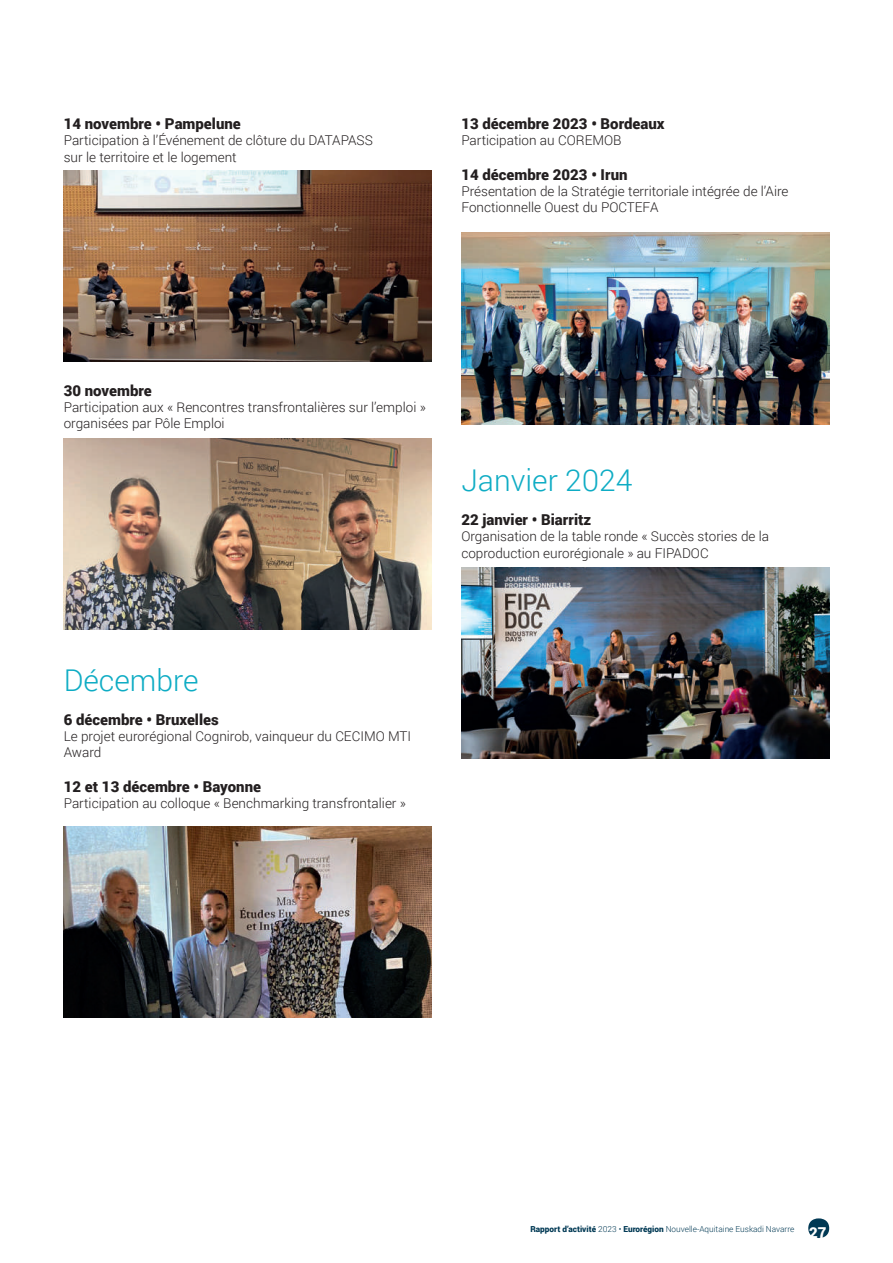
<style>
.page{position:relative;width:893px;height:1263px;background:#fff}
.page>*{position:absolute;margin:0;border:0;box-sizing:border-box;transform-origin:0 0}
.t1{font:300 30px "Roboto";color:#0eacc4}
.t2{font:900 15px "Roboto";color:#231f20}
.t3{font:300 13.5px/16.2px "Roboto";color:#231f20}
.t4{font:300 8.25px "Roboto";color:#013954}
.s1{font-weight:900}
.s2{font-weight:900;font-size:15px;color:#fff}
</style>
<div class="page">
<img style="left:461px;top:567px;width:368px;height:192px">
<img style="left:64px;top:170px;width:368px;height:191px">
<img style="left:64px;top:826px;width:368px;height:191px">
<img style="left:461px;top:233px;width:368px;height:191px">
<img style="left:64px;top:438px;width:368px;height:191px">
<div style="left:808px;top:1218px;width:21px;height:20px;background:#013954;border-radius:50%"></div>
<p class="t2" style="left:64px;top:113px;width:179px">14 novembre • Pampelune</p>
<p class="t3" style="left:64px;top:132px;width:310px">Participation à l’Événement de clôture du DATAPASS sur le territoire et le logement</p>
<p class="t2" style="left:461px;top:113px;width:205px">13 décembre 2023 • Bordeaux</p>
<p class="t3" style="left:461px;top:132px;width:162px">Participation au COREMOB</p>
<p class="t2" style="left:461px;top:164px;width:168px">14 décembre 2023 • Irun</p>
<p class="t3" style="left:461px;top:182px;width:329px">Présentation de la Stratégie territoriale intégrée de l’Aire<br>Fonctionnelle Ouest du POCTEFA</p>
<p class="t2" style="left:64px;top:380px;width:90px">30 novembre</p>
<p class="t3" style="left:64px;top:398px;width:363px">Participation aux « Rencontres transfrontalières sur l’emploi » organisées par Pôle Emploi</p>
<h1 class="t1" style="left:461px;top:459px;width:173px">Janvier 2024</h1>
<p class="t2" style="left:461px;top:509px;width:131px">22 janvier • Biarritz</p>
<p class="t3" style="left:461px;top:528px;width:309px">Organisation de la table ronde « Succès stories de la coproduction eurorégionale » au FIPADOC</p>
<h1 class="t1" style="left:64px;top:659px;width:136px">Décembre</h1>
<p class="t2" style="left:64px;top:709px;width:157px">6 décembre • Bruxelles</p>
<p class="t3" style="left:64px;top:728px;width:349px">Le projet eurorégional Cognirob, vainqueur du CECIMO MTI<br>Award</p>
<p class="t2" style="left:64px;top:776px;width:199px">12 et 13 décembre • Bayonne</p>
<p class="t3" style="left:64px;top:794px;width:344px">Participation au colloque « Benchmarking transfrontalier »</p>
<p class="t4" style="left:530px;top:1223px;width:298px"><span class="s1">Rapport d’activité</span> 2023 • <span class="s1">Eurorégion</span> Nouvelle-Aquitaine Euskadi Navarre <span class="s2">27</span></p>
</div>
